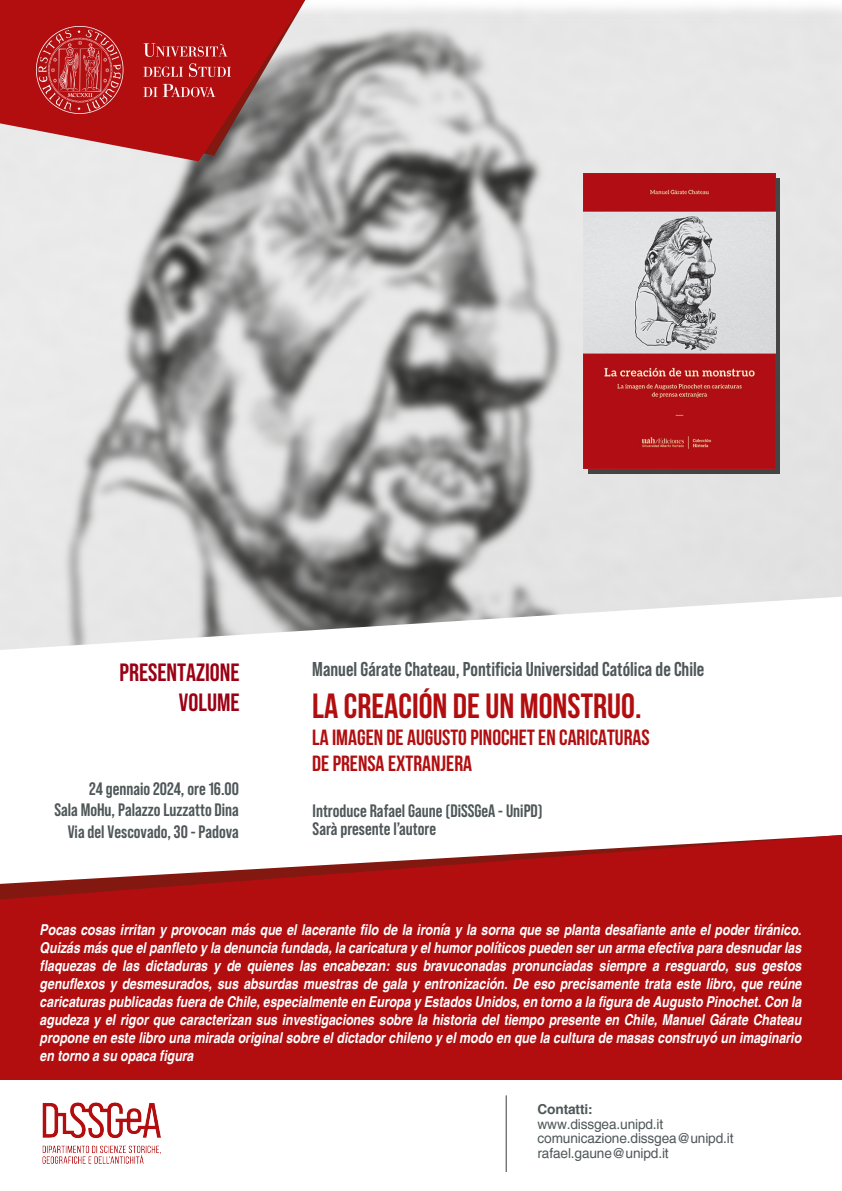
<style>
.page{position:relative;width:842px;height:1191px;background:#fff}
.page>*{position:absolute;margin:0;border:0;box-sizing:border-box;transform-origin:0 0}
.t1{font:700 35px "Bebas Neue";color:#b20e10}
.t2{font:700 25px/30px "Bebas Neue Pro";color:#9b0014;text-align:right}
.t3{font:700 22px/26.4px "Bebas Neue";color:#b20e10}
.t4{font:700 20px "Bebas Neue Pro";color:#4f5759}
.t5{font:700 18px/21.6px "Bebas Neue Pro";color:#4f5759;text-align:right}
.t6{font:italic 700 condensed 15px/18px "Helvetica";color:#fff;text-align:justify}
.t7{font:13.7px/14.6px "Helvetica";letter-spacing:-.01em;color:#4f5759}
.t8{font:700 13.7px "Helvetica";letter-spacing:-.01em;color:#4f5759}
</style>
<div class="page">
<img style="left:0;top:0;width:842px;height:596px">
<svg style="left:0;top:596px;width:842px;height:54px"></svg>
<svg style="left:0;top:835px;width:842px;height:245px;background:#b82627"></svg>
<hr style="left:506px;top:1095px;width:1px;height:77px;background:#393d3e">
<svg style="left:0;top:0;width:305px;height:161px;background:#af4647"></svg>
<img style="left:35px;top:27px;width:196px;height:87px">
<img style="left:42px;top:1102px;width:119px;height:62px">
<svg style="left:588px;top:178px;width:192px;height:295px;background:#5c4647"></svg>
<img style="left:583px;top:173px;width:192px;height:295px">
<h2 class="t2" style="left:120px;top:657px;width:122px">PRESENTAZIONE<br>VOLUME</h2>
<h3 class="t4" style="left:312px;top:658px;width:394px">Manuel Gárate Chateau, Pontificia Universidad Católica de Chile</h3>
<h1 class="t1" style="left:312px;top:687px;width:331px">LA CREACIÓN DE UN MONSTRUO.</h1>
<h3 class="t3" style="left:312px;top:723px;width:339px">LA IMAGEN DE AUGUSTO PINOCHET EN CARICATURAS<br>DE PRENSA EXTRANJERA</h3>
<p class="t5" style="left:313px;top:801px;width:232px;line-height:18px;text-align:left">Introduce Rafael Gaune (DiSSGeA - UniPD)<br>Sarà presente l’autore</p>
<p class="t5" style="left:54px;top:777px;width:186px">24 gennaio 2024, ore 16.00<br>Sala MoHu, Palazzo Luzzatto Dina<br>Via del Vescovado, 30 - Padova</p>
<p class="t6" style="left:40px;top:920px;width:763px">Pocas cosas irritan y provocan más que el lacerante filo de la ironía y la sorna que se planta desafiante ante el poder tiránico.<br>Quizás más que el panfleto y la denuncia fundada, la caricatura y el humor políticos pueden ser un arma efectiva para desnudar las flaquezas de las dictaduras y de quienes las encabezan: sus bravuconadas pronunciadas siempre a resguardo, sus gestos genuflexos y desmesurados, sus absurdas muestras de gala y entronización. De eso precisamente trata este libro, que reúne caricaturas publicadas fuera de Chile, especialmente en Europa y Estados Unidos, en torno a la figura de Augusto Pinochet. Con la agudeza y el rigor que caracterizan sus investigaciones sobre la historia del tiempo presente en Chile, Manuel Gárate Chateau propone en este libro una mirada original sobre el dictador chileno y el modo en que la cultura de masas construyó un imaginario en torno a su opaca figura</p>
<p class="t8" style="left:538px;top:1100px;width:57px">Contatti:</p>
<p class="t7" style="left:538px;top:1116px;width:197px">www.dissgea.unipd.it comunicazione.dissgea@unipd.it rafael.gaune@unipd.it</p>
</div>
